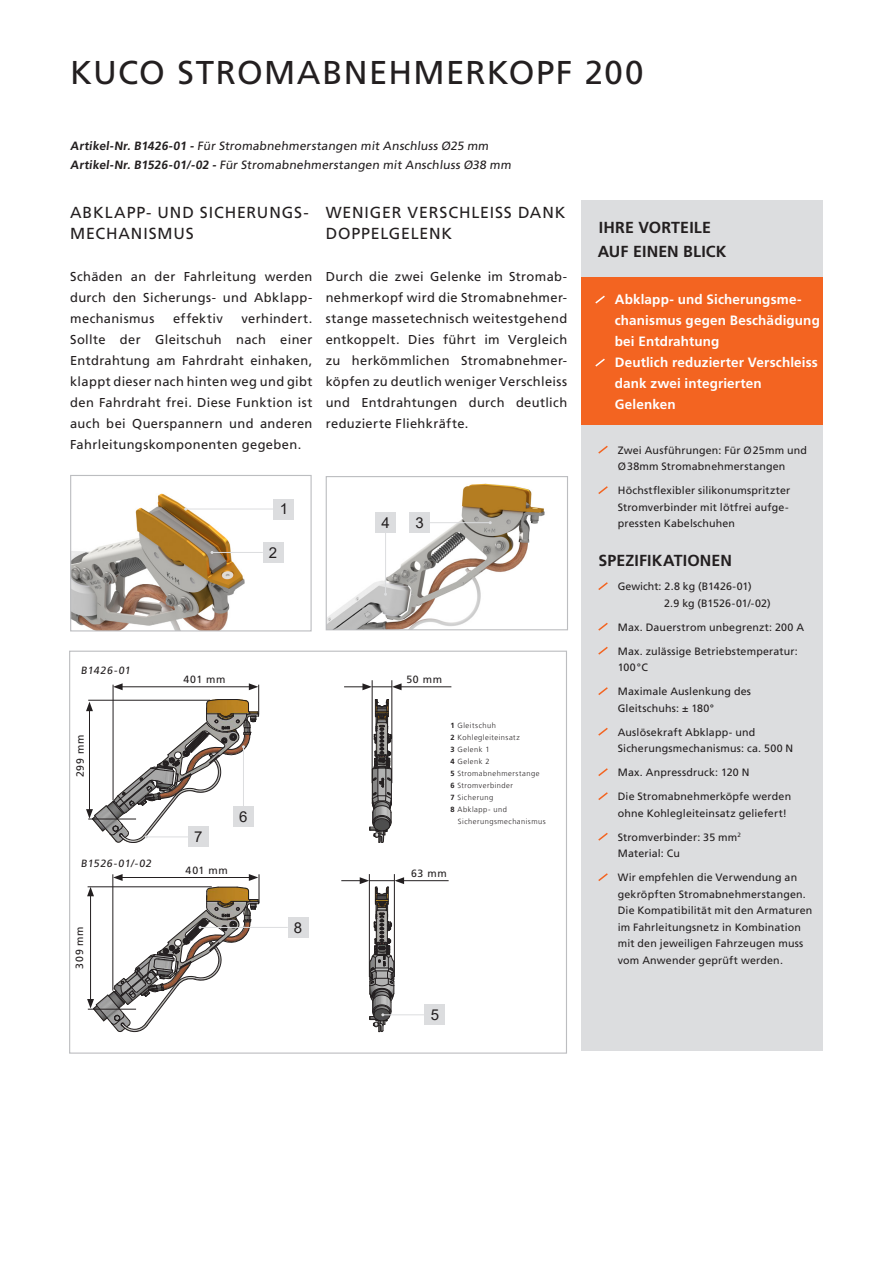
<style>
.page{position:relative;width:893px;height:1263px;background:#fff}
.page>*{position:absolute;margin:0;border:0;box-sizing:border-box;transform-origin:0 0}
.titel{font:33px "Frutiger LT Com";letter-spacing:.04em;color:#231f20}
.lauftext{font:700 15.9px/24px "Frutiger LT Pro";letter-spacing:.01em;color:#231f20}
.lauftext_titel{font:15.9px/21px "Frutiger LT Com";letter-spacing:.05em;color:#231f20}
.lauftext-2{font:15.9px/21px "Frutiger LT Com";letter-spacing:.05em;color:#231f20}
.t1{font:15px "Arial";color:#231f20}
.lauftext-3{font:700 13.5px/21px "Frutiger LT Pro";letter-spacing:.01em;color:#fff}
.FL{font:12.9px/21px "Frutiger LT Com";letter-spacing:.03em;color:#231f20;text-align:justify}
.Untertitel{font:12px "Frutiger LT Com";color:#231f20}
.lauftext-4{font:10.65px/16.5px "Frutiger LT Com";letter-spacing:.015em;color:#231f20}
.lauftext-5{font:10.65px "Frutiger LT Com";letter-spacing:-.01em;color:#231f20}
.lauftext_titel-2{font:10.5px "Frutiger LT Com";letter-spacing:.07em;color:#231f20}
.lauftext_titel-3{font:300 7.5px "Frutiger LT Com";letter-spacing:.065em;color:#231f20}
.s1{font-family:"Frutiger LT Pro";font-weight:700}
</style>
<div class="page">
<svg style="left:370px;top:699px;width:22px;height:144px"></svg>
<img style="left:72px;top:493px;width:222px;height:136px">
<div style="left:70px;top:475px;width:242px;height:156px;border:1px solid #bcbdc0"></div>
<img style="left:328px;top:483px;width:217px;height:145px">
<div style="left:326px;top:476px;width:242px;height:154px;border:1px solid #bcbdc0"></div>
<div style="left:581px;top:200px;width:242px;height:850px;background:#dcdddf"></div>
<svg style="left:598px;top:445px;width:10px;height:9px"></svg>
<svg style="left:598px;top:486px;width:10px;height:8px"></svg>
<svg style="left:598px;top:582px;width:10px;height:8px"></svg>
<svg style="left:598px;top:622px;width:10px;height:9px"></svg>
<svg style="left:598px;top:646px;width:10px;height:9px"></svg>
<svg style="left:598px;top:687px;width:10px;height:8px"></svg>
<svg style="left:598px;top:727px;width:10px;height:9px"></svg>
<svg style="left:598px;top:768px;width:10px;height:8px"></svg>
<svg style="left:598px;top:792px;width:10px;height:8px"></svg>
<svg style="left:598px;top:832px;width:10px;height:9px"></svg>
<svg style="left:598px;top:873px;width:10px;height:8px"></svg>
<div style="left:409px;top:512px;width:21px;height:21px;background:#dcdddf"></div>
<div style="left:581px;top:278px;width:242px;height:147px;background:#f36421"></div>
<svg style="left:595px;top:295px;width:10px;height:9px"></svg>
<svg style="left:595px;top:358px;width:10px;height:9px"></svg>
<hr style="left:430px;top:522px;width:60px;height:1px;background:#dcdddf">
<div style="left:274px;top:499px;width:20px;height:20px;background:#dcdddf"></div>
<hr style="left:186px;top:509px;width:90px;height:1px;background:#dcdddf">
<div style="left:375px;top:513px;width:21px;height:20px;background:#dcdddf"></div>
<hr style="left:385px;top:529px;width:1px;height:65px;background:#dcdddf">
<hr style="left:394px;top:874px;width:1px;height:103px;background:#231f20">
<hr style="left:402px;top:880px;width:47px;height:1px;background:#231f20">
<hr style="left:369px;top:874px;width:1px;height:103px;background:#231f20">
<hr style="left:391px;top:680px;width:1px;height:103px;background:#231f20">
<hr style="left:399px;top:686px;width:52px;height:1px;background:#231f20">
<hr style="left:372px;top:680px;width:1px;height:103px;background:#231f20">
<svg style="left:344px;top:683px;width:58px;height:7px"></svg>
<div style="left:425px;top:1004px;width:20px;height:21px;background:#dcdddf"></div>
<hr style="left:383px;top:1014px;width:44px;height:1px;background:#dcdddf">
<svg style="left:341px;top:877px;width:63px;height:155px"></svg>
<div style="left:263px;top:542px;width:20px;height:21px;background:#dcdddf"></div>
<hr style="left:212px;top:552px;width:51px;height:1px;background:#dcdddf">
<div style="left:188px;top:827px;width:21px;height:20px;background:#dcdddf"></div>
<svg style="left:86px;top:683px;width:173px;height:160px"></svg>
<div style="left:288px;top:917px;width:20px;height:21px;background:#dcdddf"></div>
<hr style="left:200px;top:927px;width:88px;height:1px;background:#dcdddf">
<svg style="left:87px;top:874px;width:173px;height:158px"></svg>
<div style="left:233px;top:806px;width:21px;height:21px;background:#dcdddf"></div>
<p class="titel" style="left:70px;top:53px;width:575px">KUCO STROMABNEHMERKOPF 200</p>
<p class="Untertitel" style="left:70px;top:139px;width:422px"><span class="s1">Artikel-Nr. B1426-01 -</span> Für Stromabnehmerstangen mit Anschluss Ø25 mm</p>
<p class="Untertitel" style="left:70px;top:158px;width:444px"><span class="s1">Artikel-Nr. B1526-01/-02 -</span> Für Stromabnehmerstangen mit Anschluss Ø38 mm</p>
<p class="lauftext-2" style="left:70px;top:202px;width:240px">ABKLAPP- UND SICHERUNGS-<br>MECHANISMUS</p>
<p class="FL" style="left:70px;top:266px;width:244px">Schäden an der Fahrleitung werden durch den Sicherungs- und Abklapp&shy;mechanismus</p>
<p class="FL" style="left:173px;top:308px;width:51px">effektiv</p>
<p class="FL" style="left:70px;top:308px;width:244px;text-indent:171px">verhindert.<br>Sollte der Gleitschuh nach einer Entdrahtung am Fahrdraht einhaken, klappt dieser nach hinten weg und gibt den Fahrdraht frei. Diese Funktion ist auch bei Querspannern und anderen Fahrleitungskomponenten gegeben.</p>
<p class="lauftext_titel" style="left:326px;top:202px;width:241px">WENIGER VERSCHLEISS DANK<br>DOPPELGELENK</p>
<p class="FL" style="left:326px;top:266px;width:243px">Durch die zwei Gelenke im Stromab&shy;nehmerkopf wird die Stromabnehmer&shy;stange massetechnisch weitestgehend entkoppelt. Dies führt im Vergleich zu herkömmlichen Stromabnehmer&shy;köpfen zu deutlich weniger Verschleiss und Entdrahtungen durch deutlich reduzierte Fliehkräfte.</p>
<p class="t1" style="left:280px;top:499px;width:10px">1</p>
<p class="t1" style="left:269px;top:542px;width:10px">2</p>
<p class="t1" style="left:381px;top:513px;width:10px">4</p>
<p class="t1" style="left:415px;top:512px;width:10px">3</p>
<p class="lauftext_titel-2" style="left:81px;top:664px;width:53px">B1426-01</p>
<p class="lauftext_titel-2" style="left:74px;top:777px;width:44px;rotate:-90deg">299 mm</p>
<p class="lauftext_titel-2" style="left:183px;top:673px;width:44px">401 mm</p>
<p class="t1" style="left:194px;top:827px;width:10px">7</p>
<p class="t1" style="left:239px;top:806px;width:10px">6</p>
<p class="lauftext_titel-2" style="left:406px;top:673px;width:37px">50 mm</p>
<p class="lauftext_titel-3" style="left:450px;top:721px;width:47px"><span class="s1">1</span> Gleitschuh</p>
<p class="lauftext_titel-3" style="left:450px;top:733px;width:71px"><span class="s1">2</span> Kohlegleiteinsatz</p>
<p class="lauftext_titel-3" style="left:450px;top:745px;width:41px"><span class="s1">3</span> Gelenk 1</p>
<p class="lauftext_titel-3" style="left:450px;top:757px;width:41px"><span class="s1">4</span> Gelenk 2</p>
<p class="lauftext_titel-3" style="left:450px;top:769px;width:90px"><span class="s1">5</span> Stromabnehmerstange</p>
<p class="lauftext_titel-3" style="left:450px;top:781px;width:64px"><span class="s1">6</span> Stromverbinder</p>
<p class="lauftext_titel-3" style="left:450px;top:793px;width:44px"><span class="s1">7</span> Sicherung</p>
<p class="lauftext_titel-3" style="left:450px;top:805px;width:58px"><span class="s1">8</span> Abklapp- und</p>
<p class="lauftext_titel-3" style="left:458px;top:817px;width:89px">Sicherungsmechanismus</p>
<p class="lauftext_titel-2" style="left:81px;top:857px;width:74px">B1526-01/-02</p>
<p class="lauftext_titel-2" style="left:73px;top:969px;width:44px;rotate:-90deg">309 mm</p>
<p class="lauftext_titel-2" style="left:186px;top:864px;width:44px">401 mm</p>
<p class="lauftext_titel-2" style="left:411px;top:867px;width:37px">63 mm</p>
<p class="t1" style="left:294px;top:917px;width:10px">8</p>
<p class="t1" style="left:431px;top:1005px;width:10px">5</p>
<p class="lauftext" style="left:598px;top:216px;width:130px">IHRE VORTEILE<br>AUF EINEN BLICK</p>
<p class="lauftext-3" style="left:615px;top:288px;width:207px">Abklapp- und Sicherungsme&shy;chanismus gegen Beschädigung bei Entdrahtung</p>
<p class="lauftext-3" style="left:615px;top:351px;width:205px">Deutlich reduzierter Verschleiss dank zwei integrierten<br>Gelenken</p>
<p class="lauftext-3" style="left:618px;top:372px;width:59px">aufwand</p>
<p class="lauftext-4" style="left:618px;top:442px;width:191px">Zwei Ausführungen: Für Ø25mm und<br>Ø38mm Stromabnehmerstangen</p>
<p class="lauftext-4" style="left:618px;top:482px;width:174px">Höchstflexibler silikonumspritzter</p>
<p class="lauftext-4" style="left:618px;top:499px;width:172px">Stromverbinder mit lötfrei aufge&shy;pressten Kabelschuhen</p>
<p class="lauftext" style="left:598px;top:549px;width:135px">SPEZIFIKATIONEN</p>
<p class="lauftext-4" style="left:618px;top:578px;width:135px">Gewicht: 2.8 kg (B1426-01)</p>
<p class="lauftext-5" style="left:664px;top:597px;width:108px">2.9 kg (B1526-01/-02)</p>
<p class="lauftext-4" style="left:618px;top:619px;width:188px">Max. Dauerstrom unbegrenzt: 200 A</p>
<p class="lauftext-4" style="left:618px;top:643px;width:182px">Max. zulässige Betriebstemperatur:<br>100°C</p>
<p class="lauftext-4" style="left:618px;top:683px;width:135px">Maximale Auslenkung des<br>Gleitschuhs: ± 180°</p>
<p class="lauftext-4" style="left:618px;top:724px;width:177px">Auslösekraft Abklapp- und<br>Sicherungsmechanismus: ca. 500 N</p>
<p class="lauftext-4" style="left:618px;top:764px;width:133px">Max. Anpressdruck: 120 N</p>
<p class="lauftext-4" style="left:618px;top:788px;width:175px">Die Stromabnehmerköpfe werden ohne Kohlegleiteinsatz geliefert!</p>
<p class="lauftext-4" style="left:618px;top:829px;width:125px">Stromverbinder: 35 mm<sup>2</sup></p>
<p class="lauftext-4" style="left:618px;top:845px;width:64px">Material: Cu</p>
<p class="lauftext-4" style="left:618px;top:869px;width:181px">Wir empfehlen die Verwendung an</p>
<p class="lauftext-4" style="left:618px;top:886px;width:190px">gekröpften Stromabnehmerstangen.</p>
<p class="lauftext-4" style="left:618px;top:902px;width:196px">Die Kompatibilität mit den Armaturen im Fahrleitungsnetz in Kombination mit den jeweiligen Fahrzeugen muss vom Anwender geprüft werden.</p>
</div>
